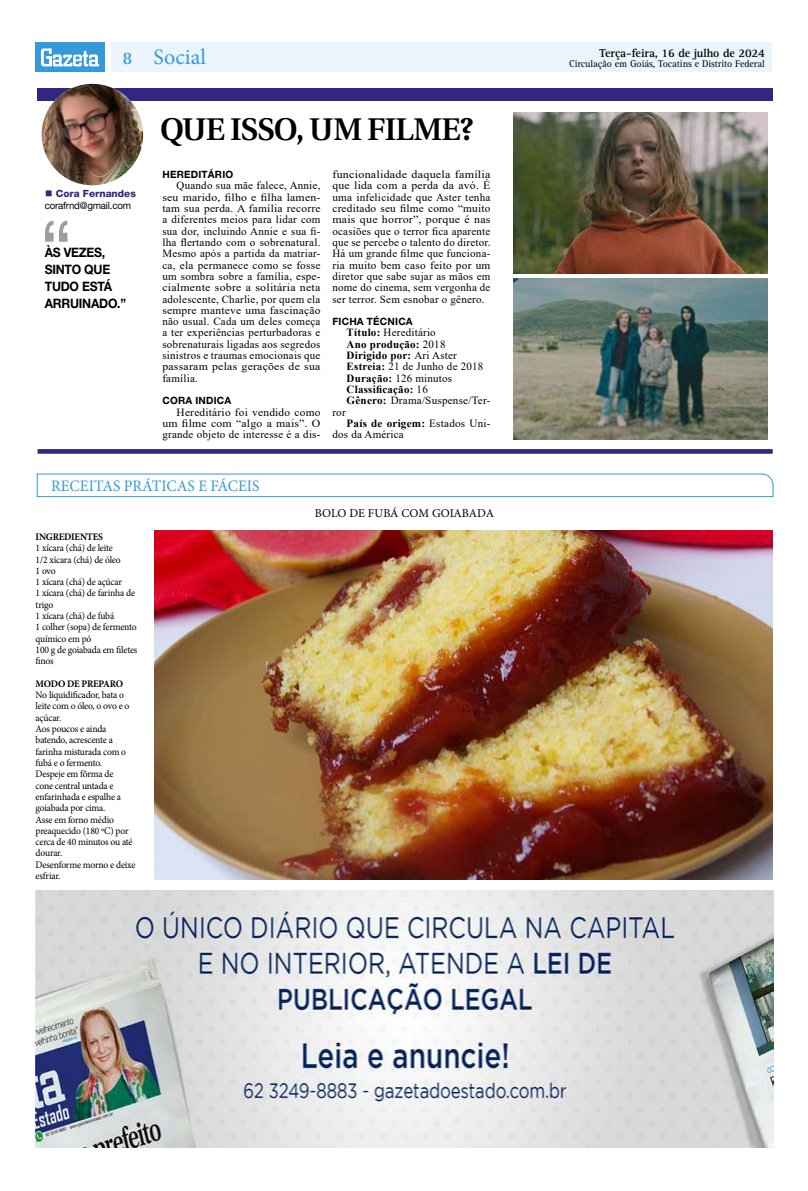
<style>
.page{position:relative;width:808px;height:1191px;background:#fff}
.page>*{position:absolute;margin:0;border:0;box-sizing:border-box;transform-origin:0 0}
.t1{font:80.9px "Helvetica Neue LT Std";color:#9d9d9c;scale:.94 1}
.t2{font:600 31.3px "Utopia";letter-spacing:-.025em;color:#000}
.t3{font:22px "Minion Pro";color:#349ada}
.t4{font:16px "Minion Pro";color:#349ada}
.t5{font:700 13px/17px "Helvetica Neue LT Std";letter-spacing:-.02em;color:#000;scale:.94 1}
.t6{font:700 12px "Rotis Serif Std";letter-spacing:-.01em;color:#000}
.t7{font:12px "Minion Pro";color:#000}
.t8{font:11px/11.3px "Times New Roman";letter-spacing:.02em;color:#000;text-align:justify}
.t9{font:11px/11.3px "Times New Roman";letter-spacing:.02em;color:#000;text-align:justify;scale:1.1 1}
.t10{font:10px/11.3px "Minion Pro";letter-spacing:-.02em;color:#000;scale:.96 1}
.t11{font:10px "Rotis Serif Std";letter-spacing:-.01em;color:#000}
.t12{font:700 10px "Helvetica Neue";letter-spacing:.02em;color:#000}
.t13{font:10px/12.2px "Helvetica Neue LT Std";letter-spacing:-.02em;color:#000}
.t14{font:700 10px "Minion Pro";letter-spacing:-.02em;color:#000;scale:.96 1}
.s1{font-family:"Rotis Serif Std";font-weight:700;font-size:18px}
.s2{color:#312783}
.s3{font-weight:800;color:#312783}
.s4{font-weight:700}
</style>
<div class="page">
<div style="left:111px;top:43px;width:661px;height:29px;background:#ebf5fb"></div>
<div style="left:36px;top:43px;width:69px;height:29px;background:#349ada"></div>
<svg style="left:41px;top:48px;width:58px;height:18px"></svg>
<div style="left:38px;top:449px;width:735px;height:5px;background:#312783"></div>
<div style="left:37px;top:88px;width:735px;height:13px;background:#312783"></div>
<img style="left:42px;top:84px;width:101px;height:101px;border-radius:51px">
<svg style="left:37px;top:474px;width:736px;height:23px"></svg>
<img style="left:154px;top:530px;width:618px;height:349px">
<img style="left:513px;top:112px;width:255px;height:161px">
<img style="left:513px;top:279px;width:255px;height:161px">
<img style="left:36px;top:890px;width:737px;height:257px">
<h3 class="t3" style="left:122px;top:42px;width:85px"><span class="s1">8</span> Social</h3>
<p class="t13" style="left:45px;top:187px;width:93px"><span class="s2">■</span> <span class="s3">Cora Fernandes </span>corafrnd@gmail.com</p>
<h1 class="t1" style="left:40px;top:201px;width:36px">“</h1>
<p class="t5" style="left:45px;top:244px;width:88px">ÀS VEZES,<br>SINTO QUE<br>TUDO ESTÁ<br>ARRUINADO.”</p>
<h2 class="t2" style="left:160px;top:111px;width:315px">QUE ISSO, UM FILME?</h2>
<p class="t12" style="left:162px;top:168px;width:72px">HEREDITÁRIO</p>
<p class="t8" style="left:162px;top:180px;width:160px;text-indent:14px">Quando sua mãe falece, Annie, seu marido, filho e filha lamen&shy;tam sua perda. A família recorre a diferentes meios para lidar com sua dor, incluindo Annie e sua fi&shy;lha flertando com o sobrenatural.<br>Mesmo após a partida da matriar&shy;ca, ela permanece como se fosse um sombra sobre a família, espe&shy;cialmente sobre a solitária neta adolescente, Charlie, por quem ela sempre manteve uma fascinação não usual. Cada um deles começa a ter experiências perturbadoras e sobrenaturais ligadas aos segredos sinistros e traumas emocionais que passaram pelas gerações de sua família.</p>
<p class="t12" style="left:162px;top:394px;width:71px">CORA INDICA</p>
<p class="t8" style="left:162px;top:406px;width:160px;text-indent:14px">Hereditário foi vendido como um filme com “algo a mais”. O grande objeto de interesse é a dis-</p>
<p class="t9" style="left:332px;top:168px;width:145px">funcionalidade daquela família que lida com a perda da avó. É uma infelicidade que Aster tenha creditado seu filme como “muito mais que horror”, porque é nas ocasiões que o terror fica aparente que se percebe o talento do diretor.<br>Há um grande filme que funciona&shy;ria muito bem caso feito por um diretor que sabe sujar as mãos em nome do cinema, sem vergonha de ser terror. Sem esnobar o gênero.</p>
<p class="t12" style="left:332px;top:315px;width:82px">FICHA TÉCNICA</p>
<p class="t8" style="left:347px;top:327px;width:145px;text-align:left"><span class="s4">Título:</span> Hereditário<br><span class="s4">Ano produção:</span> 2018<br><span class="s4">Dirigido por:</span> Ari Aster<br><span class="s4">Estreia:</span> 21 de Junho de 2018<br><span class="s4">Duração:</span> 126 minutos<br><span class="s4">Classificação:</span> 16<br><span class="s4">Gênero:</span> Drama/Suspense/Ter-</p>
<p class="t8" style="left:332px;top:406px;width:15px">ror</p>
<p class="t8" style="left:332px;top:417px;width:159px;text-indent:14px"><span class="s4">País de origem:</span> Estados Uni&shy;dos da América</p>
<h3 class="t4" style="left:51px;top:475px;width:210px">RECEITAS PRÁTICAS E FÁCEIS</h3>
<p class="t14" style="left:36px;top:529px;width:72px">INGREDIENTES</p>
<p class="t10" style="left:36px;top:542px;width:108px">1 xícara (chá) de leite<br>1/2 xícara (chá) de óleo<br>1 ovo<br>1 xícara (chá) de açúcar<br>1 xícara (chá) de farinha de trigo<br>1 xícara (chá) de fubá<br>1 colher (sopa) de fermento químico em pó<br>100 g de goiabada em filetes finos</p>
<p class="t14" style="left:36px;top:676px;width:93px">MODO DE PREPARO</p>
<p class="t10" style="left:36px;top:689px;width:106px">No liquidificador, bata o leite com o óleo, o ovo e o açúcar.<br>Aos poucos e ainda batendo, acrescente a farinha misturada com o fubá e o fermento.<br>Despeje em fôrma de<br>cone central untada e enfarinhada e espalhe a goiabada por cima.<br>Asse em forno médio preaquecido (180 ºC) por cerca de 40 minutos ou até dourar.<br>Desenforme morno e deixe esfriar.</p>
<p class="t7" style="left:315px;top:505px;width:181px">BOLO DE FUBÁ COM GOIABADA</p>
<p class="t6" style="left:599px;top:46px;width:167px">Terça-feira, 16 de julho de 2024</p>
<p class="t11" style="left:569px;top:58px;width:197px">Circulação em Goiás, Tocatins e Distrito Federal</p>
</div>
